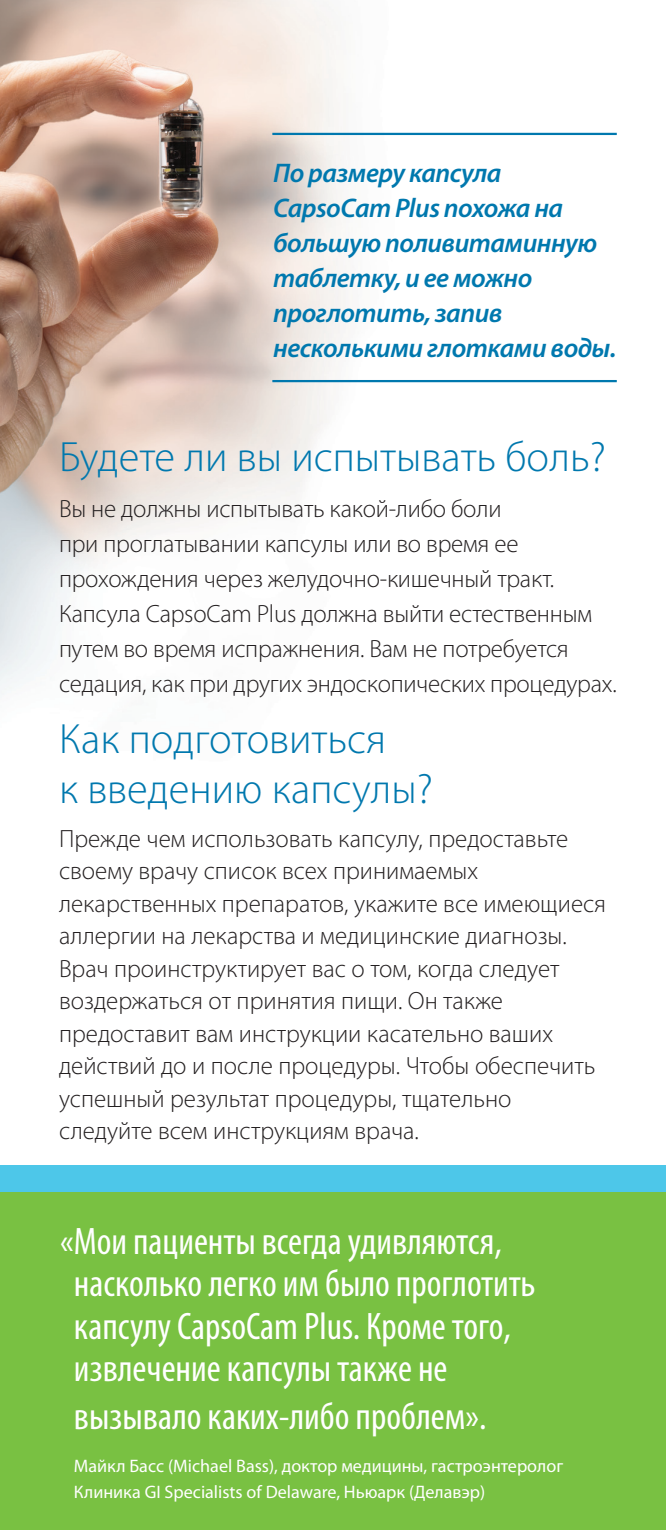
<style>
.page{position:relative;width:666px;height:1530px;background:#fff}
.page>*{position:absolute;margin:0;border:0;box-sizing:border-box;transform-origin:0 0}
.t1{font:300 42.5px/50px "Myriad Pro";color:#0078ae}
.t2{font:condensed 38.5px/42.5px "Myriad Pro";color:#fff}
.t3{font:italic 600 27px/35px "Myriad Pro";letter-spacing:-.02em;color:#0078ae}
.t4{font:300 25px/32.5px "Myriad Pro";color:#231f20}
.t5{font:18px/26px "Myriad Pro";color:#fff}
</style>
<div class="page">
<img style="left:0;top:0;width:573px;height:695px">
<div style="left:0;top:1165px;width:666px;height:28px;background:#4dc7e9"></div>
<div style="left:0;top:1193px;width:666px;height:337px;background:#79c142"></div>
<hr style="left:272px;top:380px;width:345px;height:2px;background:#0078ae">
<hr style="left:272px;top:133px;width:345px;height:2px;background:#0078ae">
<p class="t3" style="left:273px;top:155px;width:345px">По размеру капсула<br>CapsoCam Plus похожа на большую поливитаминную таблетку, и ее можно проглотить, запив несколькими глотками воды.</p>
<p class="t1" style="left:59px;top:431px;width:548px">Будете ли вы испытывать боль?</p>
<p class="t4" style="left:59px;top:491px;width:559px;line-height:35px">Вы не должны испытывать какой-либо боли<br>при проглатывании капсулы или во время ее прохождения через желудочно-кишечный тракт.<br>Капсула CapsoCam Plus должна выйти естественным путем во время испражнения. Вам не потребуется седация, как при других эндоскопических процедурах.</p>
<p class="t1" style="left:59px;top:714px;width:375px">Как подготовиться<br>к введению капсулы?</p>
<p class="t4" style="left:59px;top:822px;width:549px">Прежде чем использовать капсулу, предоставьте своему врачу список всех принимаемых лекарственных препаратов, укажите все имеющиеся аллергии на лекарства и медицинские диагнозы.<br>Врач проинструктирует вас о том, когда следует воздержаться от принятия пищи. Он также предоставит вам инструкции касательно ваших действий до и после процедуры. Чтобы обеспечить успешный результат процедуры, тщательно следуйте всем инструкциям врача.</p>
<p class="t2" style="left:74px;top:1219px;width:463px;text-indent:-14px">«Мои пациенты всегда удивляются, насколько легко им было проглотить капсулу CapsoCam Plus. Кроме того, извлечение капсулы также не</p>
<p class="t2" style="left:74px;top:1394px;width:414px">вызывало каких-либо проблем».</p>
<p class="t5" style="left:74px;top:1452px;width:491px">Майкл Басс (Michael Bass), доктор медицины, гастроэнтеролог<br>Клиника GI Specialists of Delaware, Ньюарк (Делавэр)</p>
</div>
